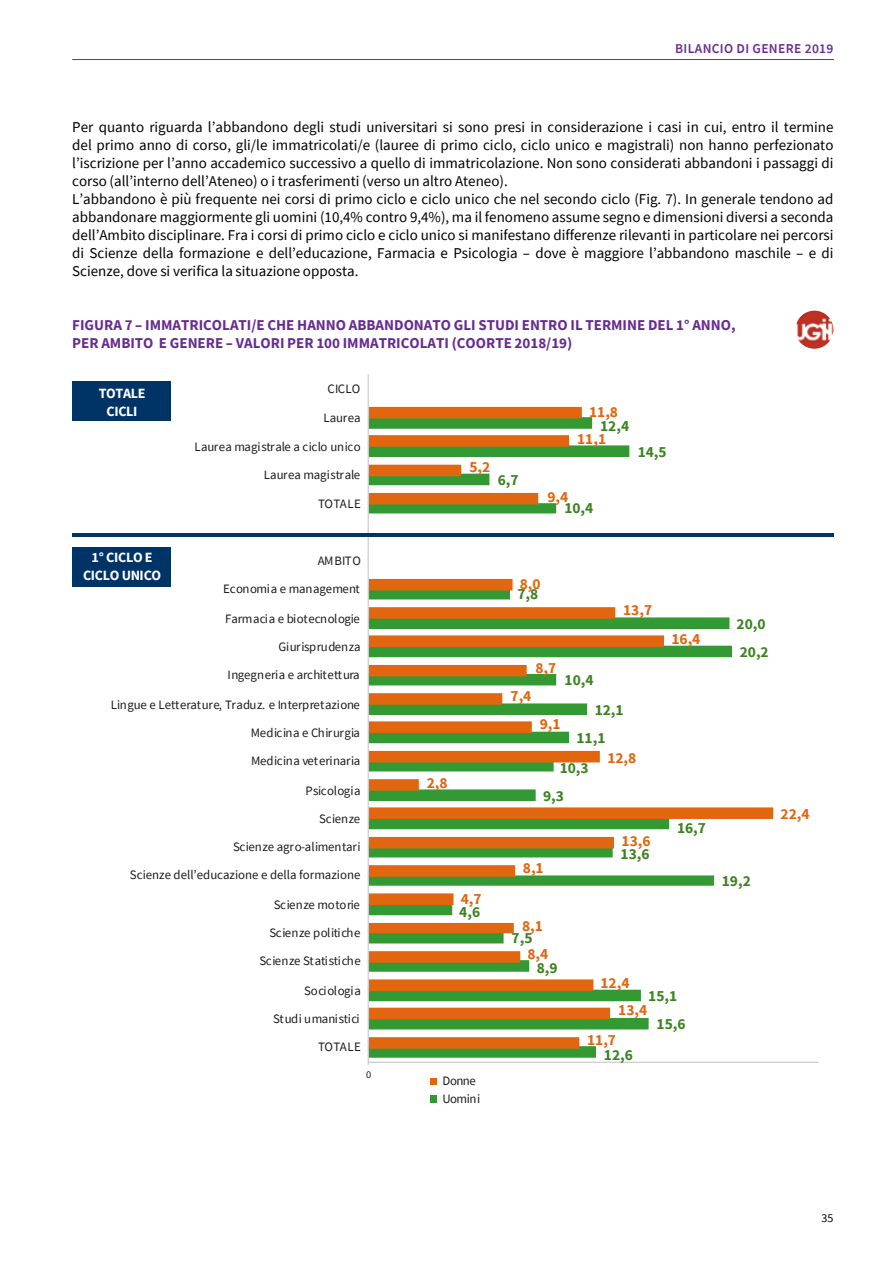
<style>
.page{position:relative;width:893px;height:1263px;background:#fff}
.page>*{position:absolute;margin:0;border:0;box-sizing:border-box;transform-origin:0 0}
.t1{font:700 15.45px "Source Sans Pro";color:#3e8323}
.t2{font:700 15.45px "Source Sans Pro";color:#e1660f}
.t3{font:15px/18px "Source Sans Pro";color:#000}
.t4{font:700 15px/18px "Source Sans Pro";color:#682c91}
.t5{font:700 14.1px/18px "Source Sans Pro";letter-spacing:-.025em;color:#fff;text-align:center}
.t6{font:600 13.5px "Source Sans Pro";letter-spacing:.025em;color:#682c91}
.t7{font:12.9px "Source Sans Pro";letter-spacing:-.005em;color:#1c1c1c}
.t8{font:12.9px "Source Sans Pro";letter-spacing:-.025em;color:#1c1c1c}
.t9{font:12.9px/18px "Source Sans Pro";letter-spacing:-.04em;color:#1c1c1c}
.t10{font:12px "Source Sans Pro";color:#000}
.t11{font:10.2px "Source Sans Pro";color:#1c1c1c}
</style>
<div class="page">
<hr style="left:72px;top:59px;width:762px;height:1px;background:#682c91">
<svg style="left:369px;top:407px;width:404px;height:642px"></svg>
<hr style="left:368px;top:1062px;width:451px;height:1px;background:#bfbfbf">
<hr style="left:368px;top:374px;width:1px;height:688px;background:#bfbfbf">
<div style="left:430px;top:1078px;width:7px;height:7px;background:#e1660f"></div>
<div style="left:430px;top:1095px;width:7px;height:8px;background:#393"></div>
<div style="left:72px;top:381px;width:99px;height:40px;background:#036"></div>
<div style="left:72px;top:547px;width:99px;height:40px;background:#036"></div>
<hr style="left:72px;top:533px;width:761px;height:4px;background:#036">
<img style="left:795px;top:311px;width:38px;height:38px;border-radius:19px">
<p class="t6" style="left:675px;top:39px;width:160px">BILANCIO DI GENERE 2019</p>
<p class="t3" style="left:72px;top:117px;width:763px">Per quanto riguarda l’abbandono degli studi universitari si sono presi in considerazione i casi in cui, entro il termine del primo anno di corso, gli/le immatricolati/e (lauree di primo ciclo, ciclo unico e magistrali) non hanno perfezionato l’iscrizione per l’anno accademico successivo a quello di immatricolazione. Non sono considerati abbandoni i passaggi di corso (all’interno dell’Ateneo) o i trasferimenti (verso un altro Ateneo).<br>L’abbandono è più frequente nei corsi di primo ciclo e ciclo unico che nel secondo ciclo (Fig. 7). In generale tendono ad abbandonare maggiormente gli uomini (10,4% contro 9,4%), ma il fenomeno assume segno e dimensioni diversi a seconda dell’Ambito disciplinare. Fra i corsi di primo ciclo e ciclo unico si manifestano differenze rilevanti in particolare nei percorsi di Scienze della formazione e dell’educazione, Farmacia e Psicologia – dove è maggiore l’abbandono maschile – e di Scienze, dove si verifica la situazione opposta.</p>
<p class="t4" style="left:72px;top:315px;width:665px">FIGURA 7 – IMMATRICOLATI/E CHE HANNO ABBANDONATO GLI STUDI ENTRO IL TERMINE DEL 1° ANNO,<br>PER AMBITO E GENERE – VALORI PER 100 IMMATRICOLATI (COORTE 2018/19)</p>
<p class="t5" style="left:99px;top:384px;width:48px">TOTALE<br>CICLI</p>
<p class="t5" style="left:83px;top:548px;width:80px">1° CICLO E<br>CICLO UNICO</p>
<p class="t7" style="left:328px;top:380px;width:34px">CICLO</p>
<p class="t7" style="left:323px;top:410px;width:39px">Laurea</p>
<p class="t7" style="left:195px;top:438px;width:168px">Laurea magistrale a ciclo unico</p>
<p class="t7" style="left:264px;top:466px;width:98px">Laurea magistrale</p>
<p class="t7" style="left:318px;top:496px;width:44px">TOTALE</p>
<p class="t7" style="left:318px;top:552px;width:45px">AMBITO</p>
<p class="t7" style="left:223px;top:580px;width:138px">Economia e management</p>
<p class="t7" style="left:225px;top:610px;width:136px">Farmacia e biotecnologie</p>
<p class="t7" style="left:278px;top:638px;width:84px">Giurisprudenza</p>
<p class="t7" style="left:228px;top:666px;width:134px">Ingegneria e architettura</p>
<p class="t7" style="left:111px;top:696px;width:250px">Lingue e Letterature, Traduz. e Interpretazione</p>
<p class="t7" style="left:251px;top:724px;width:111px">Medicina e Chirurgia</p>
<p class="t7" style="left:251px;top:752px;width:111px">Medicina veterinaria</p>
<p class="t7" style="left:305px;top:782px;width:57px">Psicologia</p>
<p class="t7" style="left:319px;top:810px;width:43px">Scienze</p>
<p class="t7" style="left:233px;top:838px;width:129px">Scienze agro-alimentari</p>
<p class="t7" style="left:130px;top:867px;width:232px">Scienze dell’educazione e della formazione</p>
<p class="t8" style="left:274px;top:896px;width:87px">Scienze motorie</p>
<p class="t7" style="left:270px;top:924px;width:93px">Scienze politiche</p>
<p class="t7" style="left:259px;top:953px;width:103px">Scienze Statistiche</p>
<p class="t7" style="left:304px;top:982px;width:58px">Sociologia</p>
<p class="t7" style="left:273px;top:1010px;width:88px">Studi umanistici</p>
<p class="t7" style="left:318px;top:1039px;width:44px">TOTALE</p>
<p class="t11" style="left:366px;top:1068px;width:7px">0</p>
<p class="t2" style="left:469px;top:457px;width:22px">5,2</p>
<p class="t1" style="left:498px;top:470px;width:22px">6,7</p>
<p class="t2" style="left:589px;top:402px;width:31px">11,8</p>
<p class="t1" style="left:600px;top:416px;width:31px">12,4</p>
<p class="t2" style="left:577px;top:429px;width:31px">11,1</p>
<p class="t1" style="left:638px;top:441px;width:31px">14,5</p>
<p class="t2" style="left:547px;top:486px;width:22px">9,4</p>
<p class="t1" style="left:564px;top:498px;width:31px">10,4</p>
<p class="t2" style="left:427px;top:772px;width:22px">2,8</p>
<p class="t2" style="left:461px;top:888px;width:22px">4,7</p>
<p class="t1" style="left:459px;top:901px;width:22px">4,6</p>
<p class="t9" style="left:442px;top:1071px;width:39px">Donne<br>Uomini</p>
<p class="t2" style="left:520px;top:574px;width:22px">8,0</p>
<p class="t1" style="left:517px;top:584px;width:22px">7,8</p>
<p class="t2" style="left:535px;top:657px;width:22px">8,7</p>
<p class="t1" style="left:564px;top:670px;width:31px">10,4</p>
<p class="t2" style="left:623px;top:599px;width:31px">13,7</p>
<p class="t2" style="left:511px;top:685px;width:22px">7,4</p>
<p class="t2" style="left:540px;top:713px;width:22px">9,1</p>
<p class="t1" style="left:595px;top:699px;width:31px">12,1</p>
<p class="t1" style="left:576px;top:728px;width:31px">11,1</p>
<p class="t1" style="left:560px;top:757px;width:31px">10,3</p>
<p class="t1" style="left:543px;top:785px;width:22px">9,3</p>
<p class="t2" style="left:607px;top:747px;width:31px">12,8</p>
<p class="t2" style="left:523px;top:857px;width:22px">8,1</p>
<p class="t2" style="left:522px;top:915px;width:22px">8,1</p>
<p class="t1" style="left:512px;top:928px;width:22px">7,5</p>
<p class="t2" style="left:527px;top:943px;width:22px">8,4</p>
<p class="t1" style="left:537px;top:957px;width:22px">8,9</p>
<p class="t2" style="left:621px;top:830px;width:31px">13,6</p>
<p class="t1" style="left:621px;top:843px;width:31px">13,6</p>
<p class="t2" style="left:671px;top:629px;width:31px">16,4</p>
<p class="t1" style="left:677px;top:817px;width:31px">16,7</p>
<p class="t2" style="left:600px;top:973px;width:31px">12,4</p>
<p class="t1" style="left:648px;top:986px;width:31px">15,1</p>
<p class="t2" style="left:618px;top:1000px;width:31px">13,4</p>
<p class="t1" style="left:657px;top:1014px;width:31px">15,6</p>
<p class="t2" style="left:587px;top:1029px;width:31px">11,7</p>
<p class="t1" style="left:604px;top:1045px;width:31px">12,6</p>
<p class="t1" style="left:737px;top:613px;width:31px">20,0</p>
<p class="t1" style="left:740px;top:642px;width:31px">20,2</p>
<p class="t1" style="left:722px;top:870px;width:31px">19,2</p>
<p class="t2" style="left:781px;top:803px;width:31px">22,4</p>
<p class="t10" style="left:821px;top:1210px;width:13px">35</p>
</div>
